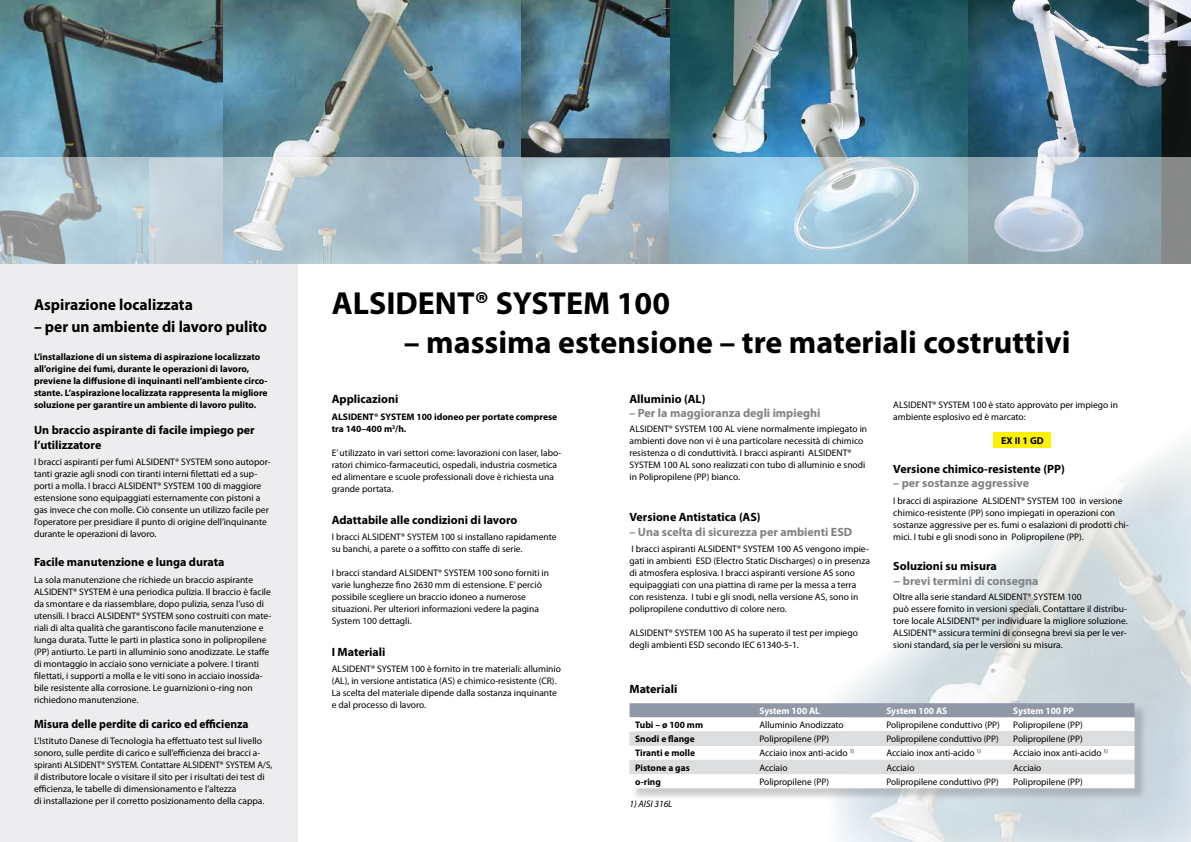
<style>
.page{position:relative;width:1191px;height:842px;background:#fff}
.page>*{position:absolute;margin:0;border:0;box-sizing:border-box;transform-origin:0 0}
.t1{font:700 32px "Myriad Pro";color:#000}
.t2{font:700 16px "Myriad Pro";color:#000}
.t3{font:700 12px/14.4px "Myriad Pro";color:#000}
.t4{font:700 12px "Myriad Pro";color:#808285}
.t5{font:700 12px "Myriad Pro";color:#000;scale:.96 1}
.t6{font:700 10px "Myriad Pro";color:#000}
.t7{font:9.5px/12px "Myriad Pro";color:#000}
.t8{font:700 9.5px/12px "Myriad Pro";color:#000}
.t9{font:700 9.5px "Myriad Pro";color:#fff}
.t10{font:italic 9.5px "Myriad Pro";color:#000}
</style>
<div class="page">
<svg style="left:836px;top:444px;width:355px;height:398px"></svg>
<div style="left:0;top:210px;width:298px;height:632px;background:#ededef"></div>
<div style="left:993px;top:432px;width:58px;height:16px;background:#fff200"></div>
<div style="left:631px;top:705px;width:516px;height:96px;background:#808285;opacity:.4"></div>
<svg style="left:629px;top:703px;width:505px;height:85px"></svg>
<img style="left:670px;top:0;width:521px;height:158px">
<img style="left:0;top:0;width:521px;height:158px">
<img style="left:521px;top:0;width:149px;height:158px">
<svg style="left:0;top:158px;width:1191px;height:106px;background:#abc1cd"></svg>
<h2 class="t2" style="left:34px;top:294px;width:160px">Aspirazione localizzata</h2>
<h2 class="t2" style="left:34px;top:316px;width:235px">– per un ambiente di lavoro pulito</h2>
<p class="t8" style="left:34px;top:350px;width:235px">L’installazione di un sistema di aspirazione localizzato all’origine dei fumi, durante le operazioni di lavoro, previene la diffusione di inquinanti nell’ambiente circo&shy;stante. L’aspirazione localizzata rappresenta la migliore soluzione per garantire un ambiente di lavoro pulito.</p>
<p class="t3" style="left:34px;top:423px;width:222px">Un braccio aspirante di facile impiego per l’utilizzatore</p>
<p class="t7" style="left:34px;top:455px;width:238px">I bracci aspiranti per fumi ALSIDENT® SYSTEM sono autopor&shy;tanti grazie agli snodi con tiranti interni filettati ed a sup&shy;porti a molla. I bracci ALSIDENT® SYSTEM 100 di maggiore estensione sono equipaggiati esternamente con pistoni a gas invece che con molle. Ciò consente un utilizzo facile per l’operatore per presidiare il punto di origine dell’inquinante durante le operazioni di lavoro.</p>
<p class="t3" style="left:34px;top:554px;width:192px">Facile manutenzione e lunga durata</p>
<p class="t7" style="left:34px;top:574px;width:239px">La sola manutenzione che richiede un braccio aspirante ALSIDENT® SYSTEM è una periodica pulizia. Il braccio è facile da smontare e da riassemblare, dopo pulizia, senza l’uso di utensili. I bracci ALSIDENT® SYSTEM sono costruiti con mate&shy;riali di alta qualità che garantiscono facile manutenzione e lunga durata. Tutte le parti in plastica sono in polipropilene (PP) antiurto. Le parti in alluminio sono anodizzate. Le staffe di montaggio in acciaio sono verniciate a polvere. I tiranti filettati, i supporti a molla e le viti sono in acciaio inossida&shy;bile resistente alla corrosione. Le guarnizioni o-ring non richiedono manutenzione.</p>
<p class="t5" style="left:34px;top:716px;width:225px">Misura delle perdite di carico ed efficienza</p>
<p class="t7" style="left:34px;top:734px;width:240px">L’Istituto Danese di Tecnologia ha effettuato test sul livello sonoro, sulle perdite di carico e sull’efficienza dei bracci a&shy;spiranti ALSIDENT® SYSTEM. Contattare ALSIDENT® SYSTEM A/S, il distributore locale o visitare il sito per i risultati dei test di efficienza, le tabelle di dimensionamento e l’altezza<br>di installazione per il corretto posizionamento della cappa.</p>
<h1 class="t1" style="left:332px;top:283px;width:340px">ALSIDENT® SYSTEM 100</h1>
<h1 class="t1" style="left:404px;top:321px;width:668px">– massima estensione – tre materiali costruttivi</h1>
<p class="t3" style="left:332px;top:391px;width:68px">Applicazioni</p>
<p class="t8" style="left:332px;top:410px;width:227px">ALSIDENT® SYSTEM 100 idoneo per portate comprese tra 140–400 m<sup>3</sup>/h.</p>
<p class="t7" style="left:332px;top:447px;width:231px">E’ utilizzato in vari settori come: lavorazioni con laser, labo&shy;ratori chimico-farmaceutici, ospedali, industria cosmetica ed alimentare e scuole professionali dove è richiesta una grande portata.</p>
<p class="t3" style="left:332px;top:512px;width:187px">Adattabile alle condizioni di lavoro</p>
<p class="t7" style="left:332px;top:531px;width:226px">I bracci ALSIDENT® SYSTEM 100 si installano rapidamente su banchi, a parete o a soffitto con staffe di serie.</p>
<p class="t7" style="left:332px;top:567px;width:219px">I bracci standard ALSIDENT® SYSTEM 100 sono forniti in varie lunghezze fino 2630 mm di estensione. E’ perciò possibile scegliere un braccio idoneo a numerose situazioni. Per ulteriori informazioni vedere la pagina System 100 dettagli.</p>
<p class="t3" style="left:332px;top:644px;width:55px">I Materiali</p>
<p class="t7" style="left:332px;top:663px;width:231px">ALSIDENT® SYSTEM 100 è fornito in tre materiali: alluminio (AL), in versione antistatica (AS) e chimico-resistente (CR).<br>La scelta del materiale dipende dalla sostanza inquinante e dal processo di lavoro.</p>
<p class="t3" style="left:629px;top:391px;width:77px">Alluminio (AL)</p>
<p class="t4" style="left:629px;top:405px;width:192px">– Per la maggioranza degli impieghi</p>
<p class="t7" style="left:629px;top:423px;width:239px">ALSIDENT® SYSTEM 100 AL viene normalmente impiegato in ambienti dove non vi è una particolare necessità di chimico resistenza o di conduttività. I bracci aspiranti ALSIDENT® SYSTEM 100 AL sono realizzati con tubo di alluminio e snodi in Polipropilene (PP) bianco.</p>
<p class="t3" style="left:629px;top:509px;width:133px">Versione Antistatica (AS)</p>
<p class="t4" style="left:629px;top:524px;width:224px">– Una scelta di sicurezza per ambienti ESD</p>
<p class="t7" style="left:629px;top:543px;width:242px">I bracci aspiranti ALSIDENT® SYSTEM 100 AS vengono impie&shy;gati in ambienti ESD (Electro Static Discharges) o in presenza di atmosfera esplosiva. I bracci aspiranti versione AS sono equipaggiati con una piattina di rame per la messa a terra con resistenza. I tubi e gli snodi, nella versione AS, sono in polipropilene conduttivo di colore nero.</p>
<p class="t7" style="left:629px;top:627px;width:230px">ALSIDENT® SYSTEM 100 AS ha superato il test per impiego degli ambienti ESD secondo IEC 61340-5-1.</p>
<p class="t3" style="left:629px;top:681px;width:49px">Materiali</p>
<p class="t7" style="left:893px;top:399px;width:226px">ALSIDENT® SYSTEM 100 è stato approvato per impiego in ambiente esplosivo ed è marcato:</p>
<p class="t6" style="left:1001px;top:434px;width:44px">EX II 1 GD</p>
<p class="t3" style="left:893px;top:461px;width:173px">Versione chimico-resistente (PP)</p>
<p class="t4" style="left:893px;top:475px;width:137px">– per sostanze aggressive</p>
<p class="t7" style="left:893px;top:495px;width:237px">I bracci di aspirazione ALSIDENT® SYSTEM 100 in versione chimico-resistente (PP) sono impiegati in operazioni con sostanze aggressive per es. fumi o esalazioni di prodotti chi&shy;mici. I tubi e gli snodi sono in Polipropilene (PP).</p>
<p class="t3" style="left:893px;top:559px;width:105px">Soluzioni su misura</p>
<p class="t4" style="left:893px;top:573px;width:147px">− brevi termini di consegna</p>
<p class="t7" style="left:893px;top:591px;width:236px">Oltre alla serie standard ALSIDENT® SYSTEM 100<br>può essere fornito in versioni speciali. Contattare il distribu&shy;tore locale ALSIDENT® per individuare la migliore soluzione.<br>ALSIDENT® assicura termini di consegna brevi sia per le ver&shy;sioni standard, sia per le versioni su misura.</p>
<p class="t9" style="left:759px;top:704px;width:62px">System 100 AL</p>
<p class="t9" style="left:886px;top:704px;width:62px">System 100 AS</p>
<p class="t9" style="left:1013px;top:704px;width:62px">System 100 PP</p>
<p class="t8" style="left:635px;top:718px;width:69px">Tubi – ø 100 mm</p>
<p class="t7" style="left:759px;top:719px;width:86px">Alluminio Anodizzato</p>
<p class="t7" style="left:886px;top:719px;width:115px">Polipropilene conduttivo (PP)</p>
<p class="t7" style="left:1013px;top:719px;width:71px">Polipropilene (PP)</p>
<p class="t8" style="left:635px;top:733px;width:61px">Snodi e flange</p>
<p class="t7" style="left:759px;top:733px;width:71px">Polipropilene (PP)</p>
<p class="t7" style="left:886px;top:733px;width:114px">Polipropilene conduttivo (PP)</p>
<p class="t7" style="left:1013px;top:733px;width:71px">Polipropilene (PP)</p>
<p class="t8" style="left:635px;top:747px;width:61px">Tiranti e molle</p>
<p class="t7" style="left:759px;top:747px;width:96px">Acciaio inox anti-acido <sup>1)</sup></p>
<p class="t7" style="left:886px;top:747px;width:96px">Acciaio inox anti-acido <sup>1)</sup></p>
<p class="t7" style="left:1013px;top:747px;width:96px">Acciaio inox anti-acido <sup>1)</sup></p>
<p class="t8" style="left:635px;top:761px;width:56px">Pistone a gas</p>
<p class="t7" style="left:759px;top:761px;width:30px">Acciaio</p>
<p class="t7" style="left:886px;top:761px;width:30px">Acciaio</p>
<p class="t7" style="left:1013px;top:761px;width:30px">Acciaio</p>
<p class="t8" style="left:635px;top:775px;width:27px">o-ring</p>
<p class="t7" style="left:759px;top:775px;width:71px">Polipropilene (PP)</p>
<p class="t7" style="left:886px;top:775px;width:114px">Polipropilene conduttivo (PP)</p>
<p class="t7" style="left:1013px;top:775px;width:71px">Polipropilene (PP)</p>
<p class="t10" style="left:629px;top:797px;width:44px">1) AISI 316L</p>
</div>
